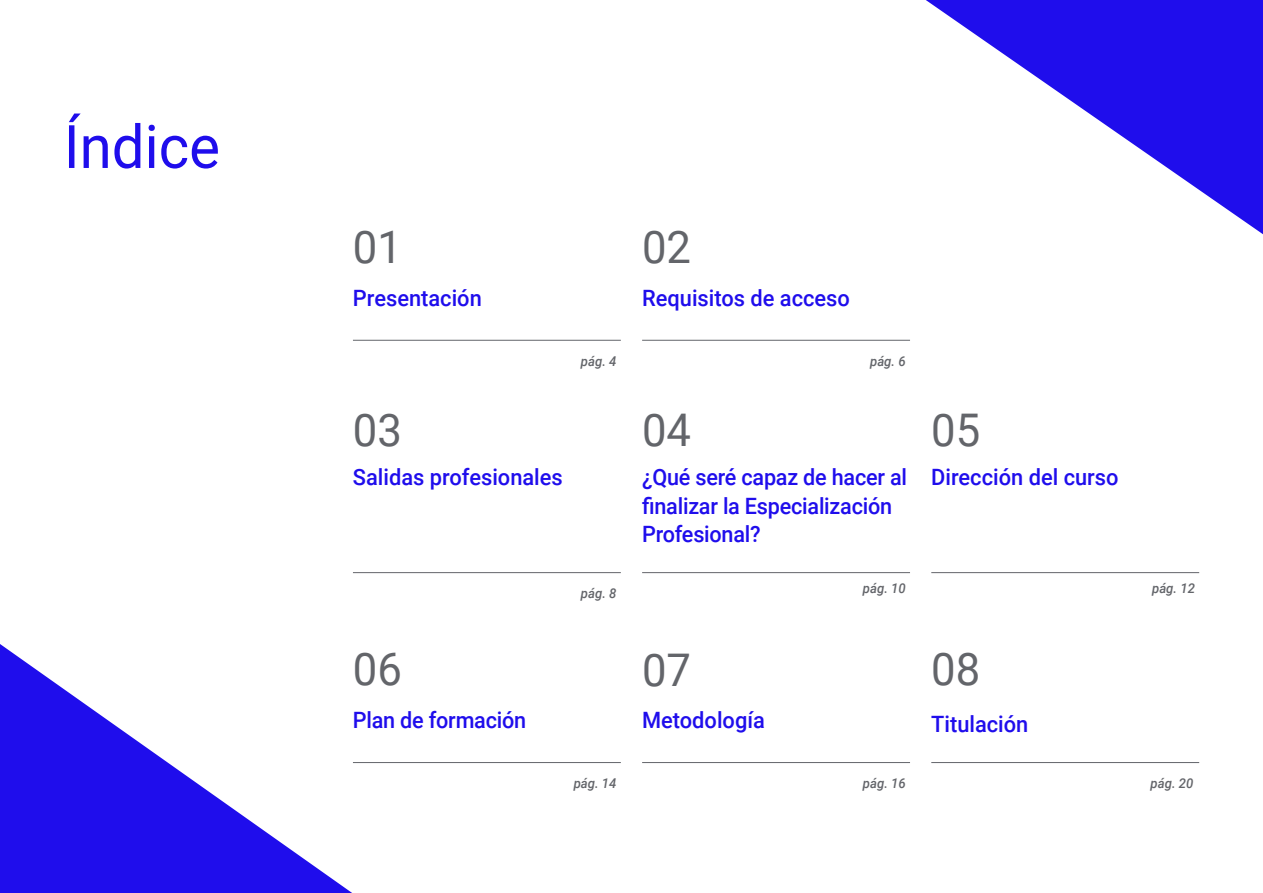
<style>
.page{position:relative;width:1263px;height:893px;background:#fff}
.page>*{position:absolute;margin:0;border:0;box-sizing:border-box;transform-origin:0 0}
.t1{font:60px "Roboto";color:#1f0dec}
.t2{font:45px "Roboto";color:#63656a}
.t3{font:500 22.5px "Roboto";color:#1f0dec}
.t4{font:500 22.5px/28.5px "Roboto";color:#1f0dec;scale:.96 1}
.t5{font:italic 500 13.5px "Roboto";color:#63656a}
</style>
<div class="page">
<svg style="left:0;top:644px;width:352px;height:249px"></svg>
<svg style="left:926px;top:0;width:337px;height:234px"></svg>
<hr style="left:353px;top:340px;width:268px;height:1px;background:#63656a">
<hr style="left:931px;top:762px;width:268px;height:1px;background:#63656a">
<hr style="left:642px;top:340px;width:268px;height:1px;background:#63656a">
<hr style="left:353px;top:572px;width:268px;height:1px;background:#63656a">
<hr style="left:642px;top:572px;width:268px;height:1px;background:#63656a">
<hr style="left:931px;top:572px;width:268px;height:1px;background:#63656a">
<hr style="left:353px;top:762px;width:268px;height:1px;background:#63656a">
<hr style="left:642px;top:762px;width:268px;height:1px;background:#63656a">
<p class="t1" style="left:64px;top:105px;width:158px">Índice</p>
<p class="t2" style="left:353px;top:216px;width:51px">01</p>
<p class="t3" style="left:353px;top:282px;width:130px">Presentación</p>
<p class="t5" style="left:581px;top:351px;width:37px">pág. 4</p>
<p class="t2" style="left:642px;top:216px;width:51px">02</p>
<p class="t3" style="left:642px;top:282px;width:209px">Requisitos de acceso</p>
<p class="t2" style="left:353px;top:399px;width:51px">03</p>
<p class="t2" style="left:642px;top:399px;width:51px">04</p>
<p class="t5" style="left:870px;top:351px;width:37px">pág. 6</p>
<p class="t2" style="left:931px;top:399px;width:51px">05</p>
<p class="t3" style="left:353px;top:461px;width:211px">Salidas profesionales</p>
<p class="t4" style="left:642px;top:462px;width:277px">¿Qué seré capaz de hacer al finalizar la Especialización<br>Profesional?</p>
<p class="t3" style="left:931px;top:461px;width:189px">Dirección del curso</p>
<p class="t5" style="left:581px;top:584px;width:37px">pág. 8</p>
<p class="t5" style="left:863px;top:579px;width:44px">pág. 10</p>
<p class="t5" style="left:1152px;top:579px;width:44px">pág. 12</p>
<p class="t2" style="left:353px;top:638px;width:51px">06</p>
<p class="t2" style="left:642px;top:638px;width:51px">07</p>
<p class="t2" style="left:931px;top:638px;width:51px">08</p>
<p class="t4" style="left:353px;top:705px;width:182px">Plan de formación</p>
<p class="t3" style="left:931px;top:708px;width:99px">Titulación</p>
<p class="t3" style="left:642px;top:704px;width:124px">Metodología</p>
<p class="t5" style="left:574px;top:774px;width:44px">pág. 14</p>
<p class="t5" style="left:863px;top:774px;width:44px">pág. 16</p>
<p class="t5" style="left:1150px;top:774px;width:44px">pág. 20</p>
</div>
